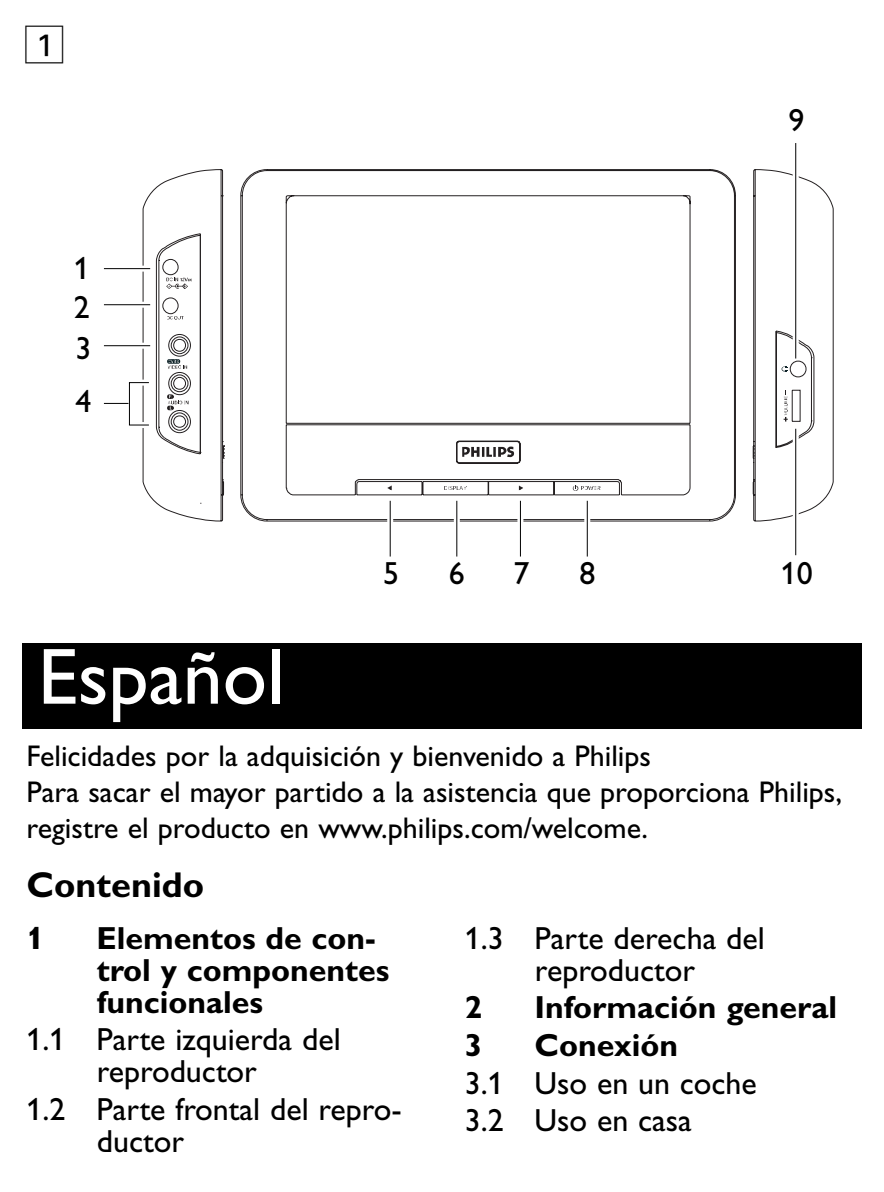
<style>
.page{position:relative;width:884px;height:1192px;background:#fff}
.page>*{position:absolute;margin:0;border:0;box-sizing:border-box;transform-origin:0 0}
.t1{font:80px "Gill Alt One";color:#fff}
.t2{font:40px "Audio Two 2";color:#000}
.t3{font:700 36px "Gill Alt One";color:#000}
.t4{font:32px/32px "Gill Alt One";color:#000}
.t5{font:700 32px/32px "Gill Alt One";color:#000}
.t6{font:30px/36px "Gill Alt One";color:#000}
</style>
<div class="page">
<svg style="left:143px;top:182px;width:20px;height:326px"></svg>
<svg style="left:163px;top:169px;width:671px;height:353px"></svg>
<svg style="left:166px;top:278px;width:26px;height:11px"></svg>
<svg style="left:167px;top:316px;width:17px;height:4px"></svg>
<svg style="left:784px;top:390px;width:4px;height:32px"></svg>
<svg style="left:782px;top:366px;width:5px;height:6px"></svg>
<svg style="left:167px;top:334px;width:24px;height:100px"></svg>
<svg style="left:104px;top:343px;width:46px;height:6px"></svg>
<hr style="left:104px;top:345px;width:46px;height:1px;background:#000">
<svg style="left:104px;top:302px;width:46px;height:6px"></svg>
<hr style="left:104px;top:304px;width:46px;height:1px;background:#000">
<svg style="left:104px;top:266px;width:46px;height:6px"></svg>
<hr style="left:104px;top:268px;width:46px;height:1px;background:#000">
<svg style="left:387px;top:501px;width:6px;height:56px"></svg>
<hr style="left:390px;top:501px;width:1px;height:56px;background:#000">
<div style="left:454px;top:501px;width:6px;height:56px;background:#fff"></div>
<hr style="left:456px;top:501px;width:2px;height:56px;background:#000">
<svg style="left:517px;top:501px;width:6px;height:55px"></svg>
<hr style="left:520px;top:501px;width:1px;height:56px;background:#000">
<svg style="left:584px;top:501px;width:6px;height:56px"></svg>
<hr style="left:587px;top:501px;width:1px;height:56px;background:#000">
<svg style="left:793px;top:143px;width:6px;height:216px"></svg>
<hr style="left:795px;top:143px;width:1px;height:216px;background:#000">
<svg style="left:793px;top:429px;width:6px;height:126px"></svg>
<hr style="left:795px;top:429px;width:1px;height:126px;background:#000">
<svg style="left:104px;top:400px;width:25px;height:6px"></svg>
<svg style="left:104px;top:403px;width:25px;height:1px"></svg>
<div style="left:129px;top:382px;width:20px;height:44px;border:1px solid #000"></div>
<div style="left:22px;top:643px;width:840px;height:85px;background:#000"></div>
<h2 class="t2" style="left:25px;top:25px;width:41px">1</h2>
<p class="t4" style="left:74px;top:253px;width:17px;line-height:38.8px">1<br>2</p>
<p class="t4" style="left:76px;top:336px;width:17px">3</p>
<p class="t4" style="left:76px;top:389px;width:17px">4</p>
<h1 class="t1" style="left:38px;top:649px;width:248px">Español</h1>
<p class="t4" style="left:383px;top:561px;width:17px">5</p>
<p class="t4" style="left:449px;top:561px;width:17px">6</p>
<p class="t4" style="left:513px;top:561px;width:17px">7</p>
<p class="t4" style="left:580px;top:561px;width:17px">8</p>
<p class="t4" style="left:788px;top:108px;width:17px">9</p>
<p class="t4" style="left:781px;top:561px;width:33px">10</p>
<p class="t6" style="left:26px;top:741px;width:817px">Felicidades por la adquisición y bienvenido a Philips<br>Para sacar el mayor partido a la asistencia que proporciona Philips, registre el producto en www.philips.com/welcome.</p>
<p class="t3" style="left:26px;top:872px;width:179px">Contenido</p>
<p class="t5" style="left:26px;top:925px;width:19px">1</p>
<p class="t5" style="left:96px;top:925px;width:295px">Elementos de con&shy;trol y componentes funcionales</p>
<p class="t4" style="left:26px;top:1027px;width:316px;text-align:center">1.1 Parte izquierda del reproductor</p>
<p class="t4" style="left:97px;top:1097px;width:307px;text-indent:-70px">1.2 Parte frontal del repro&shy;ductor</p>
<p class="t4" style="left:465px;top:925px;width:302px;text-align:center">1.3 Parte derecha del reproductor</p>
<p class="t5" style="left:465px;top:995px;width:19px">2</p>
<p class="t5" style="left:535px;top:995px;width:304px">Información general</p>
<p class="t5" style="left:465px;top:1032px;width:19px">3</p>
<p class="t5" style="left:535px;top:1032px;width:145px">Conexión</p>
<p class="t4" style="left:465px;top:1068px;width:294px;line-height:37.6px">3.1 Uso en un coche<br>3.2 Uso en casa</p>
</div>
